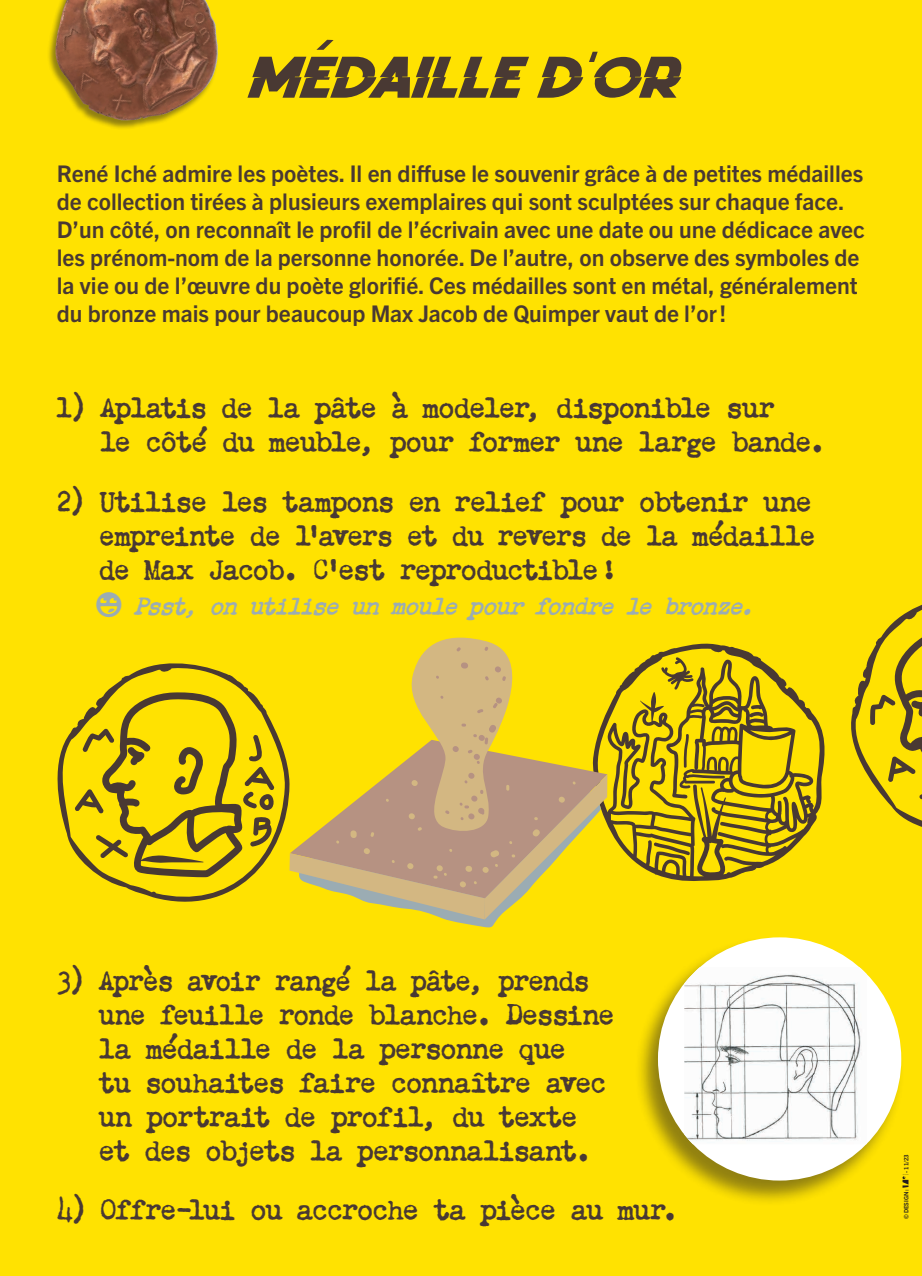
<style>
.page{position:relative;width:922px;height:1276px;background:#fff}
.page>*{position:absolute;margin:0;border:0;box-sizing:border-box;transform-origin:0 0}
.titre{font:60px "Young Sprime";color:#493933;scale:.9 1}
.action{font:500 26px/34px "Chandler 42";letter-spacing:-.02em;color:#493933}
.txt{font:700 23px/28px "Trade Gothic Next LT Pro";color:#493933}
.Psst{font:italic 500 22px "Chandler 42";letter-spacing:-.015em;color:#9bacb3}
.t1{font:700 6px "Trade Gothic Next LT Pro";color:#231f20}
</style>
<div class="page">
<div style="left:0;top:0;width:921px;height:1276px;background:#ffe201"></div>
<svg style="left:904px;top:1174px;width:4px;height:13px"></svg>
<svg style="left:57px;top:663px;width:232px;height:239px"></svg>
<svg style="left:75px;top:692px;width:199px;height:185px"></svg>
<svg style="left:851px;top:605px;width:70px;height:222px"></svg>
<svg style="left:607px;top:643px;width:218px;height:238px"></svg>
<svg style="left:756px;top:709px;width:5px;height:7px"></svg>
<svg style="left:723px;top:781px;width:5px;height:5px"></svg>
<svg style="left:768px;top:842px;width:2px;height:8px"></svg>
<svg style="left:652px;top:842px;width:38px;height:14px"></svg>
<svg style="left:683px;top:733px;width:5px;height:35px"></svg>
<div style="left:634px;top:936px;width:270px;height:270px;background:#231f20;opacity:.5"></div>
<div style="left:657px;top:937px;width:244px;height:243px;background:#fff;border-radius:50%"></div>
<img style="left:684px;top:967px;width:182px;height:177px">
<svg style="left:289px;top:637px;width:318px;height:291px"></svg>
<div style="left:46px;top:0;width:173px;height:130px;background:#231f20;opacity:.5"></div>
<img style="left:54px;top:0;width:164px;height:121px">
<p class="titre" style="left:245px;top:40px;width:480px">MÉDAILLE D’OR</p>
<p class="txt" style="left:57px;top:158px;width:809px">René Iché admire les poètes. Il en diffuse le souvenir grâce à de petites médailles de collection tirées à plusieurs exemplaires qui sont sculptées sur chaque face.<br>D’un côté, on reconnaît le profil de l’écrivain avec une date ou une dédicace avec les prénom-nom de la personne honorée. De l’autre, on observe des symboles de la vie ou de l’œuvre du poète glorifié. Ces médailles sont en métal, généralement du bronze mais pour beaucoup Max Jacob de Quimper vaut de l’or!</p>
<p class="action" style="left:100px;top:391px;width:725px;text-indent:-44px">1) Aplatis de la pâte à modeler, disponible sur<br>le côté du meuble, pour former une large bande.</p>
<p class="action" style="left:99px;top:485px;width:717px;text-indent:-43px">2) Utilise les tampons en relief pour obtenir une empreinte de l’avers et du revers de la médaille de Max Jacob. C’est reproductible!</p>
<p class="Psst" style="left:96px;top:593px;width:658px">▲□ Psst, on utilise un moule pour fondre le bronze.</p>
<p class="action" style="left:99px;top:963px;width:516px;text-indent:-42px">3) Après avoir rangé la pâte, prends une feuille ronde blanche. Dessine la médaille de la personne que<br>tu souhaites faire connaître avec un portrait de profil, du texte et des objets la personnalisant.</p>
<p class="action" style="left:57px;top:1193px;width:622px">4) Offre-lui ou accroche ta pièce au mur.</p>
<p class="t1" style="left:901px;top:1173px;width:20px;rotate:-90deg">- 11/23</p>
<p class="t1" style="left:901px;top:1219px;width:32px;rotate:-90deg">© DESIGN :</p>
</div>
